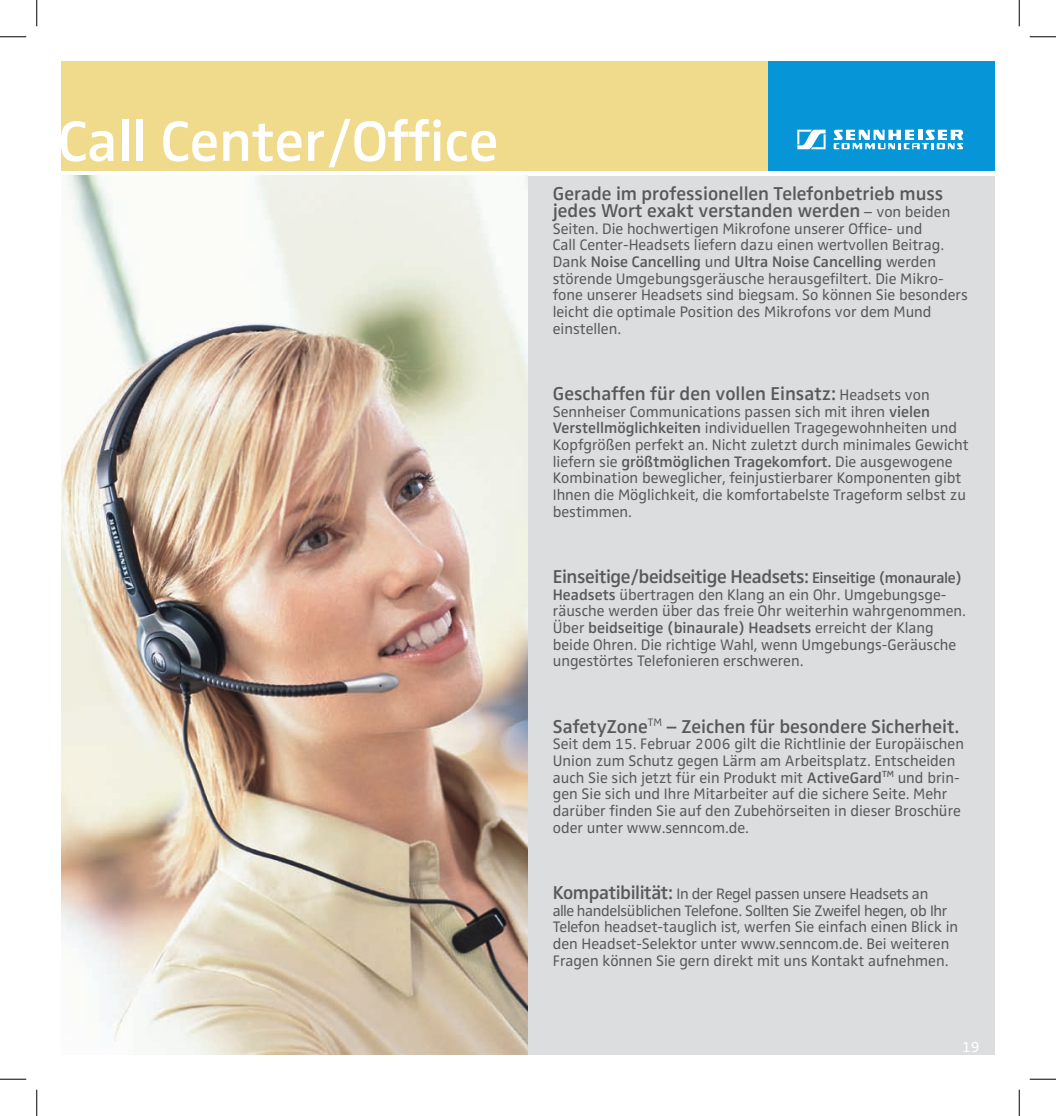
<style>
.page{position:relative;width:1056px;height:1116px;background:#fff}
.page>*{position:absolute;margin:0;border:0;box-sizing:border-box;transform-origin:0 0}
.t1{font:600 58.45px "Sennheiser";color:#fff}
.t2{font:600 19.25px/16.6px "Sennheiser";color:#57585a}
.t3{font:600 19.25px "Sennheiser";letter-spacing:-.02em;color:#57585a}
.t4{font:15.75px/16.6px "Sennheiser";color:#57585a}
.t5{font:15.75px "Sennheiser";color:#fff}
.s1{font-weight:400;font-size:15.75px}
.s2{font-weight:600}
.s3{font-size:15.75px}
.s4{font-weight:600;font-size:19.25px}
</style>
<div class="page">
<div style="left:528px;top:176px;width:466px;height:878px;background:#dcdddf"></div>
<div style="left:62px;top:62px;width:932px;height:109px;background:#f0da8c"></div>
<div style="left:768px;top:62px;width:226px;height:109px;background:#0696d7"></div>
<img style="left:62px;top:176px;width:466px;height:878px">
<svg style="left:797px;top:130px;width:28px;height:19px"></svg>
<svg style="left:833px;top:130px;width:130px;height:19px"></svg>
<svg style="left:0;top:36px;width:26px;height:1px"></svg>
<svg style="left:1029px;top:36px;width:27px;height:1px"></svg>
<svg style="left:0;top:1078px;width:26px;height:1px"></svg>
<svg style="left:1029px;top:1078px;width:27px;height:1px"></svg>
<svg style="left:36px;top:0;width:1px;height:26px"></svg>
<svg style="left:36px;top:1089px;width:1px;height:26px"></svg>
<svg style="left:1019px;top:0;width:1px;height:26px"></svg>
<svg style="left:1019px;top:1089px;width:1px;height:26px"></svg>
<h1 class="t1" style="left:58px;top:107px;width:441px">Call Center/Office</h1>
<p class="t2" style="left:553px;top:185px;width:399px">Gerade im professionellen Telefonbetrieb muss jedes Wort exakt verstanden werden <span class="s1">– von beiden</span></p>
<p class="t4" style="left:553px;top:220px;width:416px">Seiten. Die hochwertigen Mikrofone unserer Office- und<br>Call Center-Headsets liefern dazu einen wertvollen Beitrag.<br>Dank <span class="s2">Noise Cancelling</span> und <span class="s2">Ultra Noise Cancelling</span> werden störende Umgebungsgeräusche herausgefiltert. Die Mikro&shy;fone unserer Headsets sind biegsam. So können Sie besonders leicht die optimale Position des Mikrofons vor dem Mund einstellen.</p>
<p class="t2" style="left:553px;top:385px;width:378px">Geschaffen für den vollen Einsatz: <span class="s1">Headsets von</span></p>
<p class="t4" style="left:553px;top:403px;width:417px">Sennheiser Communications passen sich mit ihren <span class="s2">vielen Verstellmöglichkeiten</span> individuellen Tragegewohnheiten und Kopfgrößen perfekt an. Nicht zuletzt durch minimales Gewicht liefern sie <span class="s2">größtmöglichen Tragekomfort.</span> Die ausgewogene Kombination beweglicher, feinjustierbarer Komponenten gibt Ihnen die Möglichkeit, die komfortabelste Trageform selbst zu bestimmen.</p>
<p class="t3" style="left:553px;top:565px;width:411px">Einseitige/beidseitige Headsets: <span class="s3">Einseitige (monaurale)</span></p>
<p class="t4" style="left:553px;top:586px;width:414px"><span class="s2">Headsets</span> übertragen den Klang an ein Ohr. Umgebungsge&shy;räusche werden über das freie Ohr weiterhin wahrgenommen.<br>Über <span class="s2">beidseitige (binaurale) Headsets</span> erreicht der Klang beide Ohren. Die richtige Wahl, wenn Umgebungs-Geräusche ungestörtes Telefonieren erschweren.</p>
<p class="t2" style="left:553px;top:717px;width:408px">SafetyZone<sup>TM</sup> – Zeichen für besondere Sicherheit.</p>
<p class="t4" style="left:553px;top:735px;width:413px">Seit dem 15. Februar 2006 gilt die Richtlinie der Europäischen Union zum Schutz gegen Lärm am Arbeitsplatz. Entscheiden auch Sie sich jetzt für ein Produkt mit <span class="s2">ActiveGard</span><sup>TM</sup> und brin&shy;gen Sie sich und Ihre Mitarbeiter auf die sichere Seite. Mehr darüber finden Sie auf den Zubehörseiten in dieser Broschüre oder unter www.senncom.de.</p>
<p class="t4" style="left:553px;top:885px;width:407px"><span class="s4">Kompatibilität:</span> In der Regel passen unsere Headsets an<br>alle handelsüblichen Telefone. Sollten Sie Zweifel hegen, ob Ihr Telefon headset-tauglich ist, werfen Sie einfach einen Blick in den Headset-Selektor unter www.senncom.de. Bei weiteren Fragen können Sie gern direkt mit uns Kontakt aufnehmen.</p>
<p class="t5" style="left:962px;top:1037px;width:19px">19</p>
</div>
